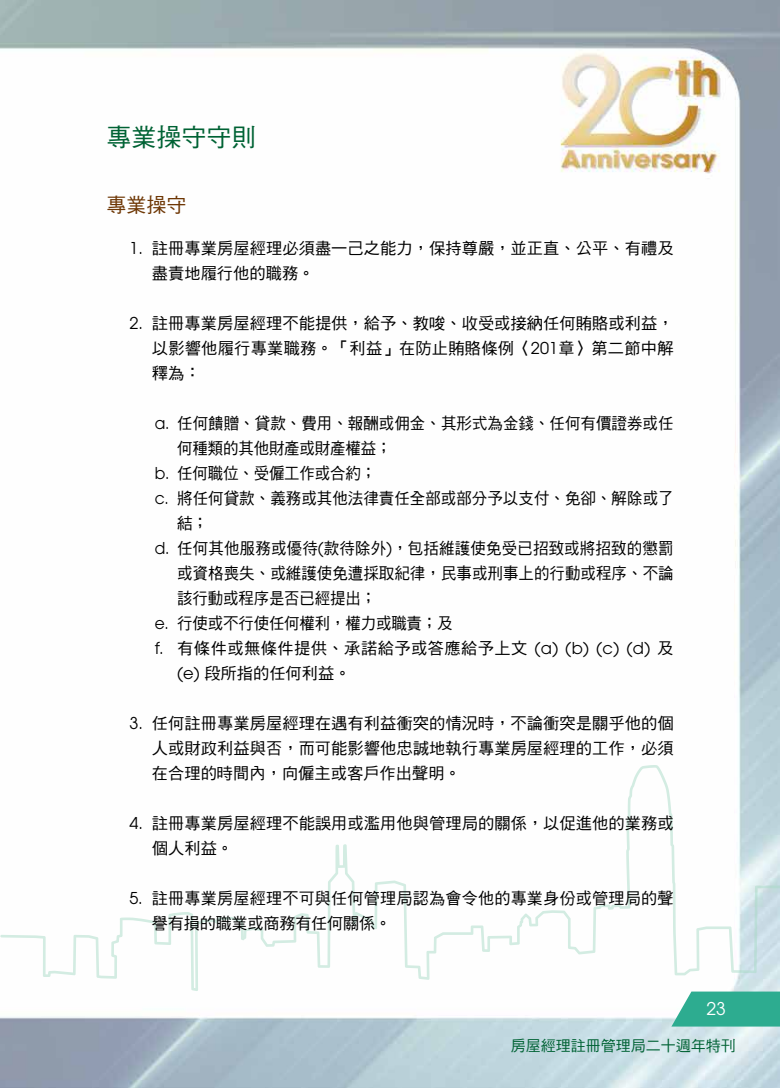
<style>
.page{position:relative;width:780px;height:1088px;background:#fff}
.page>*{position:absolute;margin:0;border:0;box-sizing:border-box;transform-origin:0 0}
.t1{font:25px "DF Hei HK W5";color:#006234}
.t2{font:20px "DF Hei HK W5";color:#6e3705}
.t3{font:17.5px "Avant Garde";color:#fff}
.t4{font:16.25px/25px "DF Hei HK W5";letter-spacing:.005em;color:#000}
.t5{font:16.25px "DF Hei HK W5";letter-spacing:.005em;color:#000;scale:.95 1}
.t6{font:16.25px "DF Hei HK W5";letter-spacing:.025em;color:#000}
.t7{font:15px "DF Hei HK W5";color:#006234}
.s1{font-family:"Avant Garde"}
.s2{font-family:"DF Hei HK W7"}
</style>
<div class="page">
<img style="left:0;top:0;width:780px;height:1088px">
<svg style="left:671px;top:991px;width:109px;height:35px;background:#43b49b"></svg>
<svg style="left:0;top:765px;width:780px;height:226px"></svg>
<h1 class="t1" style="left:106px;top:123px;width:151px">專業操守守則</h1>
<p class="t2" style="left:106px;top:194px;width:81px">專業操守</p>
<p class="t4" style="left:152px;top:235px;width:523px;text-indent:-23px"><span class="s1">1.</span> 註冊專業房屋經理必須盡一己之能力<span class="s2">，</span>保持尊嚴<span class="s2">，</span>並正直<span class="s2">、</span>公平<span class="s2">、</span>有禮及盡責地履行他的職務<span class="s2">。</span></p>
<p class="t4" style="left:152px;top:310px;width:523px;text-align:justify;text-indent:-22px"><span class="s1">2.</span> 註冊專業房屋經理不能提供<span class="s2">，</span>給予<span class="s2">、</span>教唆<span class="s2">、</span>收受或接納任何賄賂或利益<span class="s2">，</span>以影響他履行專業職務<span class="s2">。「</span>利益<span class="s2">」</span>在防止賄賂條例<span class="s2">〈</span><span class="s1">201</span>章<span class="s2">〉</span>第二節中解釋為<span class="s2">：</span></p>
<p class="t5" style="left:155px;top:414px;width:547px"><span class="s1">a.</span> 任何饋贈<span class="s2">、</span>貸款<span class="s2">、</span>費用<span class="s2">、</span>報酬或佣金<span class="s2">、</span>其形式為金錢<span class="s2">、</span>任何有價證券或任</p>
<p class="t5" style="left:177px;top:439px;width:227px">何種類的其他財產或財產權益<span class="s2">；</span></p>
<p class="t5" style="left:155px;top:464px;width:234px"><span class="s1">b.</span> 任何職位<span class="s2">、</span>受僱工作或合約<span class="s2">；</span></p>
<p class="t5" style="left:155px;top:489px;width:547px"><span class="s1">c.</span> 將任何貸款<span class="s2">、</span>義務或其他法律責任全部或部分予以支付<span class="s2">、</span>免卻<span class="s2">、</span>解除或了</p>
<p class="t5" style="left:177px;top:514px;width:34px">結<span class="s2">；</span></p>
<p class="t5" style="left:155px;top:539px;width:547px"><span class="s1">d.</span> 任何其他服務或優待<span class="s1">(</span>款待除外<span class="s1">)</span><span class="s2">，</span>包括維護使免受已招致或將招致的懲罰</p>
<p class="t5" style="left:177px;top:564px;width:524px">或資格喪失<span class="s2">、</span>或維護使免遭採取紀律<span class="s2">，</span>民事或刑事上的行動或程序<span class="s2">、</span>不論</p>
<p class="t5" style="left:177px;top:589px;width:211px">該行動或程序是否已經提出<span class="s2">；</span></p>
<p class="t5" style="left:155px;top:614px;width:315px"><span class="s1">e.</span> 行使或不行使任何權利<span class="s2">，</span>權力或職責<span class="s2">；</span>及</p>
<p class="t6" style="left:155px;top:639px;width:520px"><span class="s1">f.</span> 有條件或無條件提供<span class="s2">、</span>承諾給予或答應給予上文 <span class="s1">(a) (b) (c) (d)</span> 及</p>
<p class="t4" style="left:177px;top:660px;width:175px"><span class="s1">(e)</span> 段所指的任何利益<span class="s2">。</span></p>
<p class="t4" style="left:152px;top:710px;width:523px;text-align:justify;text-indent:-23px"><span class="s1">3.</span> 任何註冊專業房屋經理在遇有利益衝突的情況時<span class="s2">，</span>不論衝突是關乎他的個人或財政利益與否<span class="s2">，</span>而可能影響他忠誠地執行專業房屋經理的工作<span class="s2">，</span>必須在合理的時間內<span class="s2">，</span>向僱主或客戶作出聲明<span class="s2">。</span></p>
<p class="t4" style="left:152px;top:810px;width:523px;text-indent:-23px"><span class="s1">4.</span> 註冊專業房屋經理不能誤用或濫用他與管理局的關係<span class="s2">，</span>以促進他的業務或個人利益<span class="s2">。</span></p>
<p class="t4" style="left:152px;top:885px;width:523px;text-indent:-23px"><span class="s1">5.</span> 註冊專業房屋經理不可與任何管理局認為會令他的專業身份或管理局的聲譽有損的職業或商務有任何關係<span class="s2">。</span></p>
<p class="t3" style="left:706px;top:998px;width:21px">23</p>
<p class="t7" style="left:511px;top:1037px;width:227px">房屋經理註冊管理局二十週年特刊</p>
</div>
